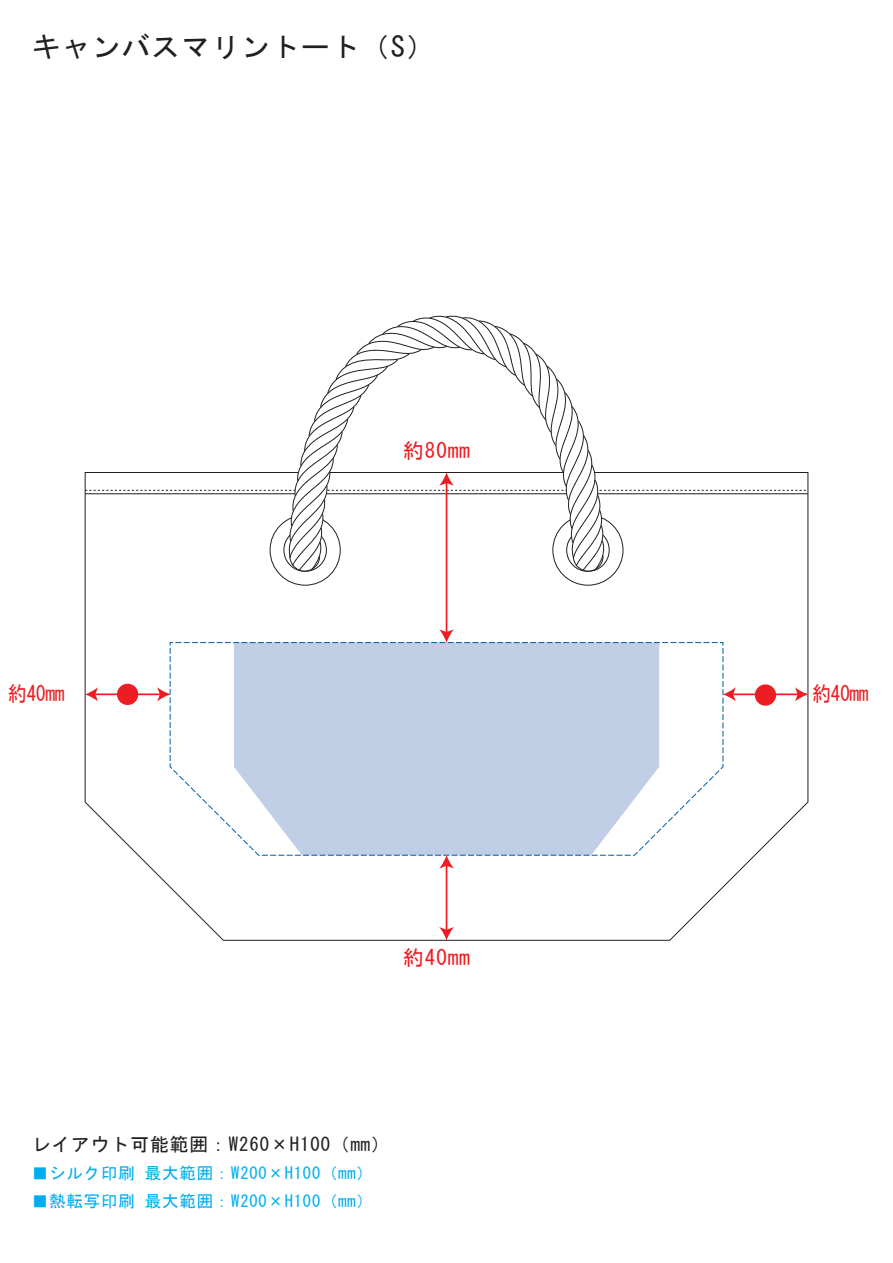
<style>
.page{position:relative;width:893px;height:1263px;background:#fff}
.page>*{position:absolute;margin:0;border:0;box-sizing:border-box;transform-origin:0 0}
.t1{font:28.5px "MS Gothic";letter-spacing:.05em;color:#231f20}
.t2{font:21px "MS Gothic";letter-spacing:.025em;color:#ee1d23}
.t3{font:21px "MS Gothic";letter-spacing:.025em;color:#ee1d23;scale:.9 1}
.t4{font:18.75px "MS Gothic";letter-spacing:.05em;color:#231f20}
.t5{font:16.5px "MS Gothic";letter-spacing:.05em;color:#00aeef}
</style>
<div class="page">
<svg style="left:85px;top:472px;width:724px;height:469px"></svg>
<svg style="left:169px;top:770px;width:551px;height:86px"></svg>
<hr style="left:446px;top:482px;width:1px;height:151px;background:#ee1d23">
<svg style="left:85px;top:315px;width:723px;height:257px"></svg>
<hr style="left:446px;top:864px;width:1px;height:67px;background:#ee1d23">
<svg style="left:439px;top:927px;width:15px;height:13px"></svg>
<svg style="left:439px;top:855px;width:15px;height:13px"></svg>
<hr style="left:95px;top:693px;width:74px;height:2px;background:#ee1d23">
<svg style="left:85px;top:687px;width:13px;height:14px"></svg>
<div style="left:117px;top:684px;width:21px;height:21px;background:#ee1d23;border-radius:50%"></div>
<hr style="left:733px;top:693px;width:74px;height:2px;background:#ee1d23">
<svg style="left:157px;top:629px;width:579px;height:141px"></svg>
<svg style="left:795px;top:687px;width:13px;height:14px"></svg>
<div style="left:755px;top:684px;width:21px;height:22px;background:#ee1d23;border-radius:50%"></div>
<h1 class="t1" style="left:32px;top:32px;width:405px">キャンバスマリントート（S）</h1>
<p class="t2" style="left:403px;top:440px;width:69px">約80mm</p>
<p class="t3" style="left:8px;top:683px;width:64px">約40mm</p>
<p class="t3" style="left:812px;top:683px;width:64px">約40mm</p>
<p class="t2" style="left:403px;top:947px;width:69px">約40mm</p>
<p class="t4" style="left:32px;top:1135px;width:360px">レイアウト可能範囲：W260×H100（mm）</p>
<p class="t5" style="left:32px;top:1165px;width:343px">■シルク印刷 最大範囲：W200×H100（mm）</p>
<p class="t5" style="left:32px;top:1193px;width:343px">■熱転写印刷 最大範囲：W200×H100（mm）</p>
</div>
